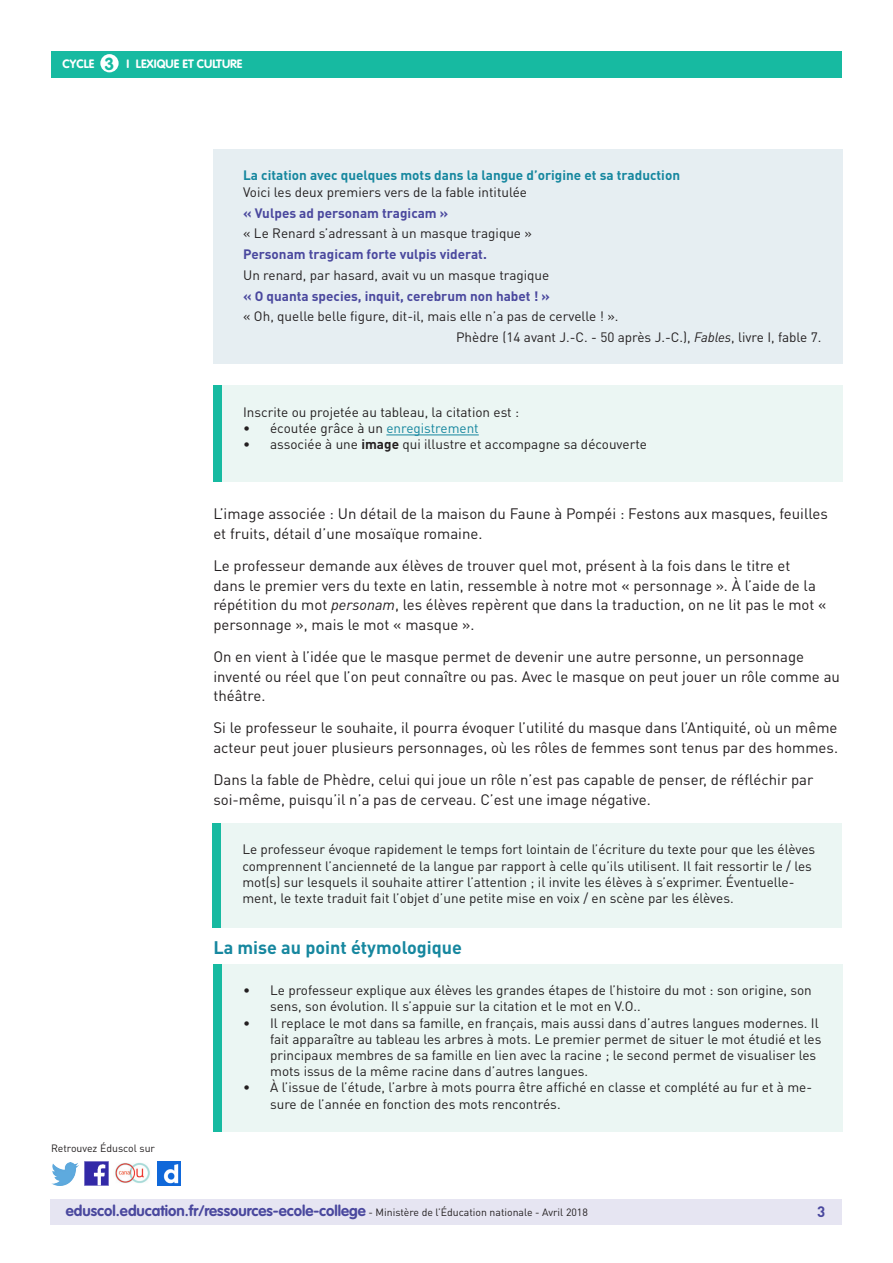
<style>
.page{position:relative;width:893px;height:1263px;background:#fff}
.page>*{position:absolute;margin:0;border:0;box-sizing:border-box;transform-origin:0 0}
._06_Texte_courant{font:700 18px "DIN Pro";color:#16879f}
.t1{font:700 17.25px "VAG Rounded Std";color:#17baa1}
._06_Texte_courant-2{font:15px/19.5px "DIN Pro";color:#231f20}
.t2{font:700 15px "VAG Rounded Std";color:#4a489e}
.t3{font:700 15px "DIN Pro";color:#4a489e}
.t4{font:13.5px/16.2px "DIN Pro";color:#231f20}
.t5{font:700 13.5px/16.5px "DIN Pro";color:#16879f}
.t6{font:700 13.5px "DIN Pro";color:#4a489e}
.t7{font:700 12px "VAG Rounded Std";color:#fff}
.t8{font:10.5px "DIN Pro";color:#231f20}
.s1{font-weight:400;color:#231f20}
.s2{font-style:italic}
.s3{color:#16879f}
.s4{font-weight:700}
.s5{font-family:"DIN Pro";font-weight:400;font-size:10.5px;color:#231f20}
</style>
<div class="page">
<div style="left:50px;top:1199px;width:791px;height:26px;background:#e6e5f2"></div>
<div style="left:51px;top:51px;width:791px;height:27px;background:#17baa1"></div>
<div style="left:100px;top:54px;width:19px;height:18px;background:#fff;border-radius:50%"></div>
<img style="left:85px;top:1162px;width:23px;height:23px">
<img style="left:51px;top:1163px;width:28px;height:22px">
<img style="left:158px;top:1162px;width:22px;height:23px">
<img style="left:115px;top:1163px;width:35px;height:20px">
<div style="left:213px;top:149px;width:630px;height:214px;background:#e6eef2"></div>
<div style="left:213px;top:385px;width:630px;height:96px;background:#ebf6f3"></div>
<hr style="left:386px;top:435px;width:93px;height:1px;background:#16879f">
<div style="left:213px;top:385px;width:9px;height:96px;background:#17baa1"></div>
<div style="left:213px;top:823px;width:629px;height:104px;background:#ebf6f3"></div>
<div style="left:213px;top:823px;width:8px;height:104px;background:#17baa1"></div>
<div style="left:213px;top:963px;width:630px;height:168px;background:#ebf6f3"></div>
<div style="left:213px;top:963px;width:9px;height:168px;background:#17baa1"></div>
<p class="t1" style="left:105px;top:53px;width:11px">3</p>
<p class="t7" style="left:63px;top:57px;width:33px">CYCLE</p>
<p class="t7" style="left:127px;top:57px;width:117px">I LEXIQUE ET CULTURE</p>
<p class="t5" style="left:243px;top:167px;width:438px">La citation avec quelques mots dans la langue d’origine et sa traduction<br><span class="s1">Voici les deux premiers vers de la fable intitulée</span></p>
<p class="t6" style="left:243px;top:204px;width:207px">« Vulpes ad personam tragicam »</p>
<p class="t4" style="left:243px;top:225px;width:290px">« Le Renard s’adressant à un masque tragique »</p>
<p class="t6" style="left:243px;top:245px;width:245px">Personam tragicam forte vulpis viderat.</p>
<p class="t4" style="left:243px;top:267px;width:308px">Un renard, par hasard, avait vu un masque tragique</p>
<p class="t6" style="left:243px;top:287px;width:308px">« O quanta species, inquit, cerebrum non habet ! »</p>
<p class="t4" style="left:243px;top:308px;width:377px">« Oh, quelle belle figure, dit-il, mais elle n’a pas de cervelle ! ».</p>
<p class="t4" style="left:456px;top:329px;width:367px">Phèdre (14 avant J.-C. - 50 après J.-C.), <span class="s2">Fables</span>, livre I, fable 7.</p>
<p class="t4" style="left:243px;top:404px;width:278px">Inscrite ou projetée au tableau, la citation est :</p>
<p class="t4" style="left:243px;top:420px;width:237px">• écoutée grâce à un <span class="s3">enregistrement</span></p>
<p class="t4" style="left:243px;top:436px;width:405px">• associée à une <span class="s4">image</span> qui illustre et accompagne sa découverte</p>
<p class="_06_Texte_courant-2" style="left:213px;top:504px;width:616px">L’image associée : Un détail de la maison du Faune à Pompéi : Festons aux masques, feuilles et fruits, détail d’une mosaïque romaine.</p>
<p class="_06_Texte_courant-2" style="left:213px;top:556px;width:615px">Le professeur demande aux élèves de trouver quel mot, présent à la fois dans le titre et<br>dans le premier vers du texte en latin, ressemble à notre mot « personnage ». À l’aide de la répétition du mot <span class="s2">personam</span>, les élèves repèrent que dans la traduction, on ne lit pas le mot « personnage », mais le mot « masque ».</p>
<p class="_06_Texte_courant-2" style="left:213px;top:646px;width:628px">On en vient à l’idée que le masque permet de devenir une autre personne, un personnage inventé ou réel que l’on peut connaître ou pas. Avec le masque on peut jouer un rôle comme au théâtre.</p>
<p class="_06_Texte_courant-2" style="left:213px;top:718px;width:626px">Si le professeur le souhaite, il pourra évoquer l’utilité du masque dans l’Antiquité, où un même acteur peut jouer plusieurs personnages, où les rôles de femmes sont tenus par des hommes.</p>
<p class="_06_Texte_courant-2" style="left:213px;top:769px;width:602px">Dans la fable de Phèdre, celui qui joue un rôle n’est pas capable de penser, de réfléchir par soi-même, puisqu’il n’a pas de cerveau. C’est une image négative.</p>
<p class="t4" style="left:242px;top:841px;width:574px">Le professeur évoque rapidement le temps fort lointain de l’écriture du texte pour que les élèves comprennent l’ancienneté de la langue par rapport à celle qu’ils utilisent. Il fait ressortir le / les mot(s) sur lesquels il souhaite attirer l’attention ; il invite les élèves à s’exprimer. Éventuelle&shy;ment, le texte traduit fait l’objet d’une petite mise en voix / en scène par les élèves.</p>
<p class="_06_Texte_courant" style="left:213px;top:935px;width:250px">La mise au point étymologique</p>
<p class="t8" style="left:51px;top:1141px;width:106px">Retrouvez Éduscol sur</p>
<p class="t4" style="left:270px;top:982px;width:543px;text-indent:-27px">• Le professeur explique aux élèves les grandes étapes de l’histoire du mot : son origine, son sens, son évolution. Il s’appuie sur la citation et le mot en V.O..</p>
<p class="t4" style="left:270px;top:1014px;width:553px;text-indent:-27px">• Il replace le mot dans sa famille, en français, mais aussi dans d’autres langues modernes. Il fait apparaître au tableau les arbres à mots. Le premier permet de situer le mot étudié et les principaux membres de sa famille en lien avec la racine ; le second permet de visualiser les mots issus de la même racine dans d’autres langues.</p>
<p class="t4" style="left:270px;top:1079px;width:543px;text-indent:-27px">• À l’issue de l’étude, l’arbre à mots pourra être affiché en classe et complété au fur et à me&shy;sure de l’année en fonction des mots rencontrés.</p>
<p class="t2" style="left:66px;top:1202px;width:523px">eduscol.education.fr/ressources-ecole-college <span class="s5">- Ministère de l’Éducation nationale - Avril 2018</span></p>
<p class="t3" style="left:817px;top:1201px;width:10px">3</p>
</div>
